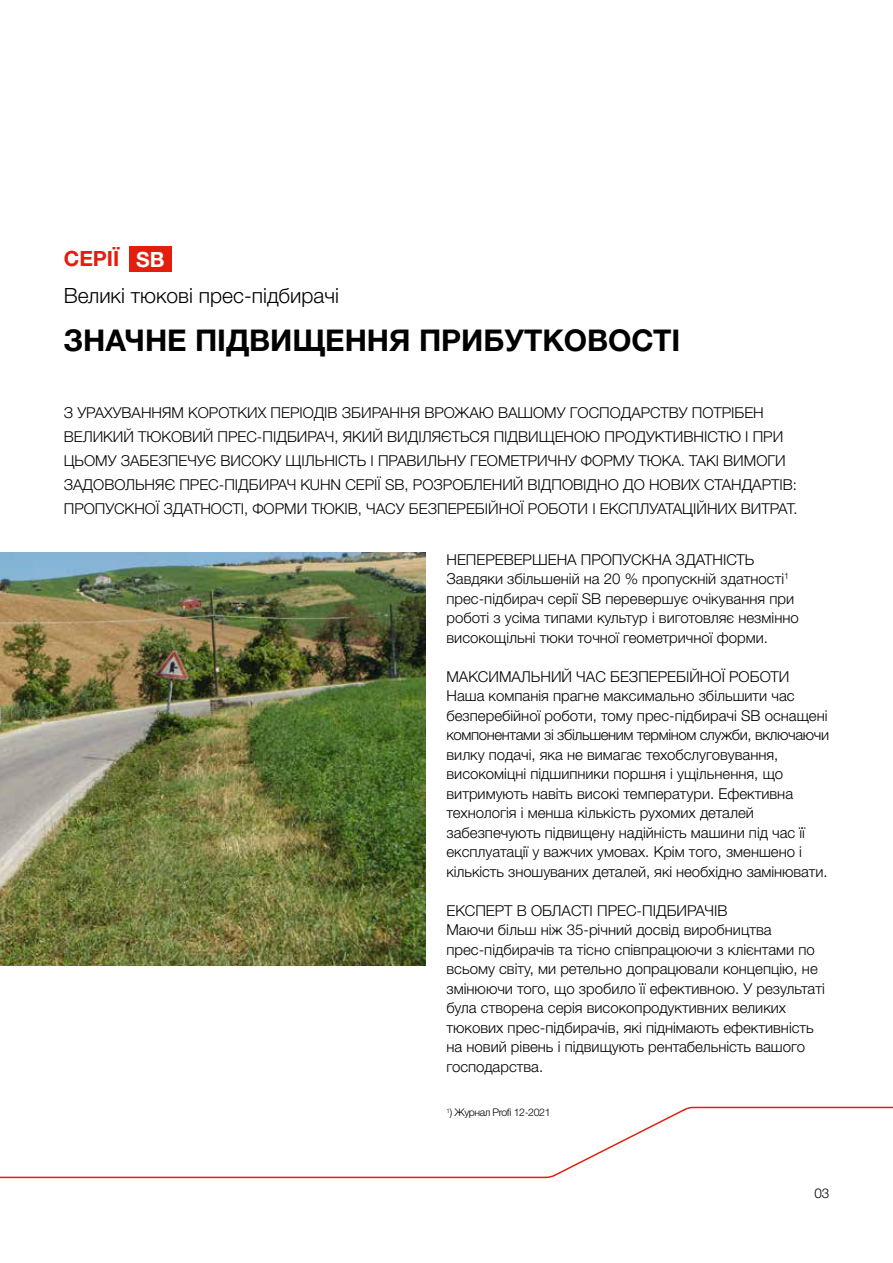
<style>
.page{position:relative;width:893px;height:1263px;background:#fff}
.page>*{position:absolute;margin:0;border:0;box-sizing:border-box;transform-origin:0 0}
.t1{font:700 30px "Helvetica Neue LTW1 G";color:#000}
.t2{font:300 21px "Helvetica Neue LTW1 G";color:#000}
.t3{font:700 21px "Helvetica Neue LTW1 G";color:#e41e0f}
.t4{font:300 15px/19.5px "Helvetica Neue LTW1 G";color:#000}
.t5{font:300 13.5px "Helvetica Neue LTW1 G";color:#000}
.t6{font:300 10.5px "Helvetica Neue LTW1 G";letter-spacing:-.035em;color:#000}
.s1{color:#fff}
</style>
<div class="page">
<svg style="left:0;top:1106px;width:893px;height:73px"></svg>
<img style="left:0;top:553px;width:425px;height:412px">
<div style="left:129px;top:247px;width:43px;height:25px;background:#e41e0f"></div>
<h2 class="t3" style="left:64px;top:246px;width:102px">СЕРІЇ <span class="s1">SB</span></h2>
<h2 class="t2" style="left:64px;top:283px;width:277px">Великі тюкові прес-підбирачі</h2>
<h1 class="t1" style="left:64px;top:322px;width:618px">ЗНАЧНЕ ПІДВИЩЕННЯ ПРИБУТКОВОСТІ</h1>
<p class="t4" style="left:64px;top:401px;width:735px;line-height:24px">З УРАХУВАННЯМ КОРОТКИХ ПЕРІОДІВ ЗБИРАННЯ ВРОЖАЮ ВАШОМУ ГОСПОДАРСТВУ ПОТРІБЕН ВЕЛИКИЙ ТЮКОВИЙ ПРЕС-ПІДБИРАЧ, ЯКИЙ ВИДІЛЯЄТЬСЯ ПІДВИЩЕНОЮ ПРОДУКТИВНІСТЮ І ПРИ ЦЬОМУ ЗАБЕЗПЕЧУЄ ВИСОКУ ЩІЛЬНІСТЬ І ПРАВИЛЬНУ ГЕОМЕТРИЧНУ ФОРМУ ТЮКА. ТАКІ ВИМОГИ ЗАДОВОЛЬНЯЄ ПРЕС-ПІДБИРАЧ KUHN СЕРІЇ SB, РОЗРОБЛЕНИЙ ВІДПОВІДНО ДО НОВИХ СТАНДАРТІВ:<br>ПРОПУСКНОЇ ЗДАТНОСТІ, ФОРМИ ТЮКІВ, ЧАСУ БЕЗПЕРЕБІЙНОЇ РОБОТИ І ЕКСПЛУАТАЦІЙНИХ ВИТРАТ.</p>
<p class="t4" style="left:446px;top:549px;width:354px">НЕПЕРЕВЕРШЕНА ПРОПУСКНА ЗДАТНІСТЬ Завдяки збільшеній на 20 % пропускній здатності<sup>1 </sup>прес-підбирач серії SB перевершує очікування при роботі з усіма типами культур і виготовляє незмінно високощільні тюки точної геометричної форми.</p>
<p class="t4" style="left:446px;top:666px;width:384px">МАКСИМАЛЬНИЙ ЧАС БЕЗПЕРЕБІЙНОЇ РОБОТИ Наша компанія прагне максимально збільшити час безперебійної роботи, тому прес-підбирачі SB оснащені компонентами зі збільшеним терміном служби, включаючи вилку подачі, яка не вимагає техобслуговування, високоміцні підшипники поршня і ущільнення, що витримують навіть високі температури. Ефективна технологія і менша кількість рухомих деталей забезпечують підвищену надійність машини під час її експлуатації у важчих умовах. Крім того, зменшено і кількість зношуваних деталей, які необхідно замінювати.</p>
<p class="t4" style="left:446px;top:900px;width:380px">ЕКСПЕРТ В ОБЛАСТІ ПРЕС-ПІДБИРАЧІВ<br>Маючи більш ніж 35-річний досвід виробництва прес-підбирачів та тісно співпрацюючи з клієнтами по всьому світу, ми ретельно допрацювали концепцію, не змінюючи того, що зробило її ефективною. У результаті була створена серія високопродуктивних великих тюкових прес-підбирачів, які піднімають ефективність на новий рівень і підвищують рентабельність вашого господарства.</p>
<p class="t6" style="left:446px;top:1106px;width:106px"><sup>1</sup>) Журнал Profi 12-2021</p>
<p class="t5" style="left:814px;top:1185px;width:16px">03</p>
</div>
